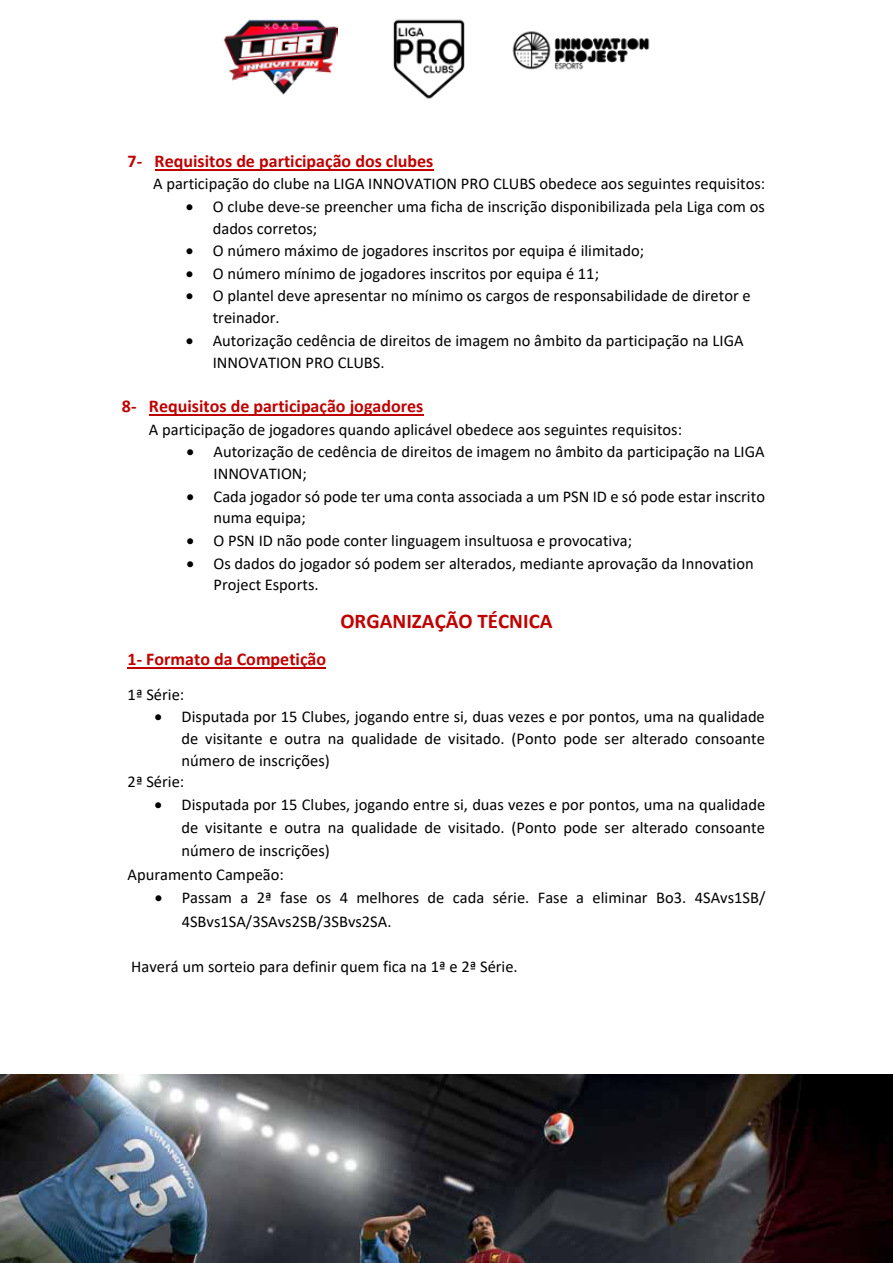
<style>
.page{position:relative;width:893px;height:1263px;background:#fff}
.page>*{position:absolute;margin:0;border:0;box-sizing:border-box;transform-origin:0 0}
.t1{font:700 21px "Calibri";color:#c00000}
.t2{font:700 18px "Calibri";color:#c00000}
.t3{font:16.5px/21.8px "Calibri";color:#000}
</style>
<div class="page">
<img style="left:512px;top:31px;width:138px;height:39px">
<img style="left:223px;top:19px;width:115px;height:76px">
<img style="left:393px;top:19px;width:72px;height:80px">
<img style="left:0;top:1074px;width:893px;height:189px">
<hr style="left:155px;top:169px;width:279px;height:1px;background:#c00000">
<hr style="left:149px;top:414px;width:274px;height:2px;background:#c00000">
<hr style="left:128px;top:667px;width:198px;height:1px;background:#c00000">
<p class="t2" style="left:128px;top:148px;width:307px">7- Requisitos de participação dos clubes</p>
<p class="t3" style="left:153px;top:172px;width:614px">A participação do clube na LIGA INNOVATION PRO CLUBS obedece aos seguintes requisitos:</p>
<p class="t3" style="left:213px;top:195px;width:554px;text-indent:-27px">• O clube deve-se preencher uma ficha de inscrição disponibilizada pela Liga com os dados corretos;</p>
<p class="t3" style="left:186px;top:239px;width:460px">• O número máximo de jogadores inscritos por equipa é ilimitado;</p>
<p class="t3" style="left:186px;top:262px;width:415px">• O número mínimo de jogadores inscritos por equipa é 11;</p>
<p class="t3" style="left:213px;top:285px;width:539px;text-indent:-27px">• O plantel deve apresentar no mínimo os cargos de responsabilidade de diretor e treinador.</p>
<p class="t3" style="left:213px;top:329px;width:532px;text-indent:-27px">• Autorização cedência de direitos de imagem no âmbito da participação na LIGA<br>INNOVATION PRO CLUBS.</p>
<p class="t2" style="left:122px;top:394px;width:303px">8- Requisitos de participação jogadores</p>
<p class="t3" style="left:149px;top:418px;width:535px">A participação de jogadores quando aplicável obedece aos seguintes requisitos:</p>
<p class="t3" style="left:214px;top:440px;width:553px;text-indent:-27px">• Autorização de cedência de direitos de imagem no âmbito da participação na LIGA<br>INNOVATION;</p>
<p class="t3" style="left:214px;top:485px;width:553px;text-indent:-27px">• Cada jogador só pode ter uma conta associada a um PSN ID e só pode estar inscrito numa equipa;</p>
<p class="t3" style="left:187px;top:529px;width:447px">• O PSN ID não pode conter linguagem insultuosa e provocativa;</p>
<p class="t3" style="left:214px;top:552px;width:542px;text-indent:-27px">• Os dados do jogador só podem ser alterados, mediante aprovação da Innovation<br>Project Esports.</p>
<p class="t1" style="left:340px;top:607px;width:214px">ORGANIZAÇÃO TÉCNICA</p>
<p class="t2" style="left:128px;top:646px;width:200px">1- Formato da Competição</p>
<p class="t3" style="left:128px;top:683px;width:58px">1ª Série:</p>
<p class="t3" style="left:155px;top:705px;width:612px">• Disputada por 15 Clubes, jogando entre si, duas vezes e por pontos, uma na qualidade</p>
<p class="t3" style="left:182px;top:727px;width:585px">de visitante e outra na qualidade de visitado. (Ponto pode ser alterado consoante</p>
<p class="t3" style="left:182px;top:749px;width:150px">número de inscrições)</p>
<p class="t3" style="left:128px;top:771px;width:58px">2ª Série:</p>
<p class="t3" style="left:155px;top:793px;width:612px">• Disputada por 15 Clubes, jogando entre si, duas vezes e por pontos, uma na qualidade</p>
<p class="t3" style="left:182px;top:816px;width:585px">de visitante e outra na qualidade de visitado. (Ponto pode ser alterado consoante</p>
<p class="t3" style="left:182px;top:839px;width:150px">número de inscrições)</p>
<p class="t3" style="left:128px;top:863px;width:158px">Apuramento Campeão:</p>
<p class="t3" style="left:182px;top:886px;width:585px;line-height:23.2px;text-indent:-27px">• Passam a 2ª fase os 4 melhores de cada série. Fase a eliminar Bo3. 4SAvs1SB/<br>4SBvs1SA/3SAvs2SB/3SBvs2SA.</p>
<p class="t3" style="left:131px;top:955px;width:388px">Haverá um sorteio para definir quem fica na 1ª e 2ª Série.</p>
</div>
